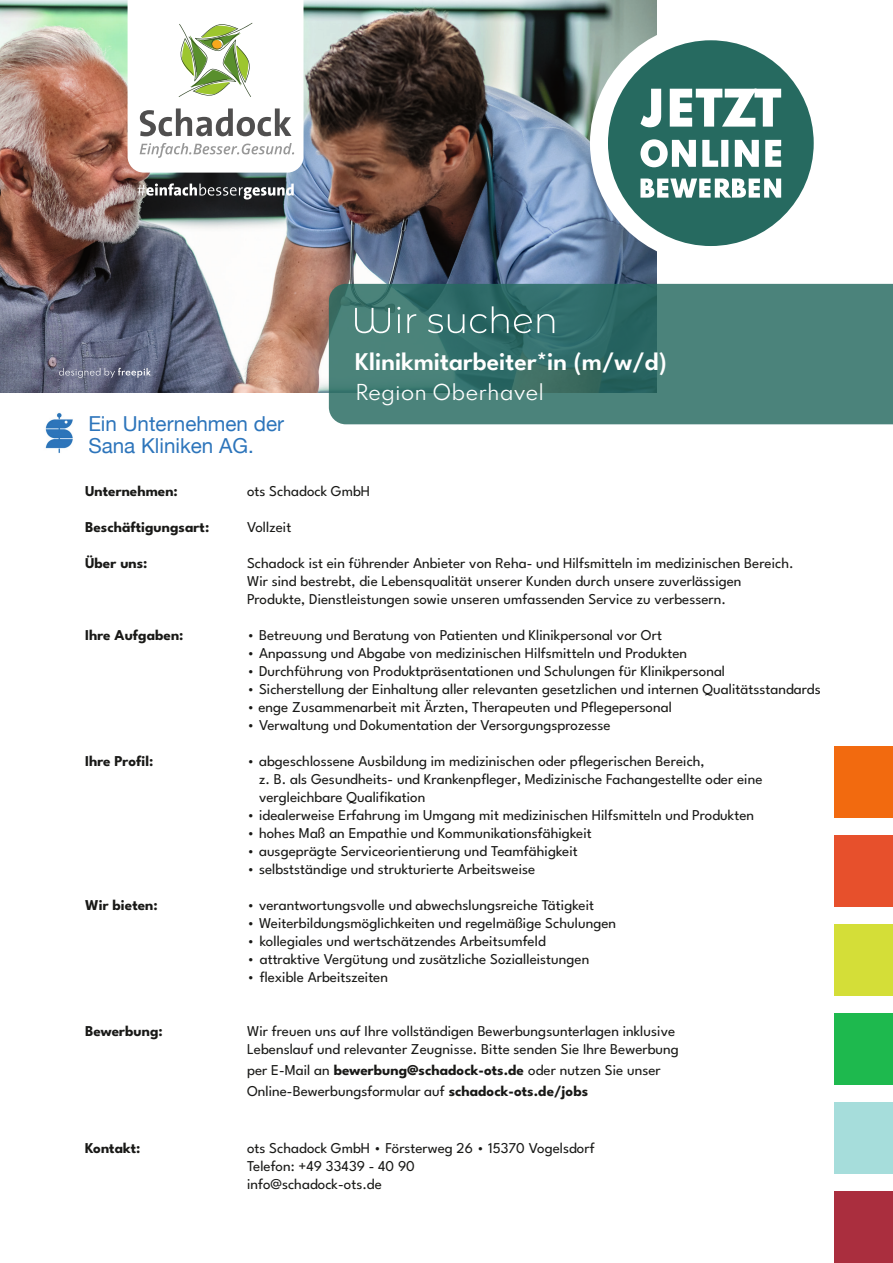
<style>
.page{position:relative;width:893px;height:1263px;background:#fff}
.page>*{position:absolute;margin:0;border:0;box-sizing:border-box;transform-origin:0 0}
.t1{font:600 25.5px "League Spartan";color:#fff}
.t2{font:20.7px "Helvetica Neue";color:#2d75bb}
.t3{font:100 19.5px "Spartan";color:#fff}
.t4{font:15px/18px "League Spartan";color:#191917}
.t5{font:700 15px "League Spartan";color:#191917}
.s1{font-weight:700}
</style>
<div class="page">
<img style="left:0;top:0;width:657px;height:393px">
<svg style="left:329px;top:284px;width:564px;height:140px;background:#427b74"></svg>
<svg style="left:355px;top:306px;width:199px;height:27px;background:#548682"></svg>
<svg style="left:599px;top:31px;width:224px;height:224px;background:#478078"></svg>
<div style="left:590px;top:22px;width:242px;height:242px;border:18px solid #fff;border-radius:50%"></div>
<svg style="left:640px;top:89px;width:141px;height:38px"></svg>
<svg style="left:640px;top:139px;width:141px;height:28px"></svg>
<svg style="left:640px;top:179px;width:141px;height:19px"></svg>
<svg style="left:137px;top:183px;width:157px;height:16px;background:#656769"></svg>
<img style="left:45px;top:412px;width:28px;height:41px">
<svg style="left:128px;top:0;width:175px;height:173px"></svg>
<svg style="left:59px;top:368px;width:92px;height:10px"></svg>
<div style="left:835px;top:924px;width:58px;height:72px;background:#d4de38"></div>
<div style="left:835px;top:1191px;width:58px;height:72px;background:#aa2e3e"></div>
<div style="left:835px;top:1102px;width:58px;height:72px;background:#a6dddb"></div>
<div style="left:835px;top:1013px;width:58px;height:72px;background:#1eb94e"></div>
<div style="left:835px;top:746px;width:58px;height:72px;background:#f26a0f"></div>
<div style="left:835px;top:835px;width:58px;height:72px;background:#e7502c"></div>
<p class="t1" style="left:355px;top:342px;width:313px">Klinikmitarbeiter*in (m/w/d)</p>
<p class="t3" style="left:355px;top:378px;width:191px">Region Oberhavel</p>
<p class="t2" style="left:88px;top:409px;width:197px">Ein Unternehmen der</p>
<p class="t2" style="left:88px;top:431px;width:167px">Sana Kliniken AG.</p>
<p class="t5" style="left:85px;top:479px;width:94px">Unternehmen:</p>
<p class="t4" style="left:247px;top:481px;width:125px">ots Schadock GmbH</p>
<p class="t5" style="left:85px;top:515px;width:126px">Beschäftigungsart:</p>
<p class="t4" style="left:247px;top:517px;width:46px">Vollzeit</p>
<p class="t5" style="left:85px;top:551px;width:64px">Über uns:</p>
<p class="t4" style="left:247px;top:553px;width:548px">Schadock ist ein führender Anbieter von Reha- und Hilfsmitteln im medizinischen Bereich.<br>Wir sind bestrebt, die Lebensqualität unserer Kunden durch unsere zuverlässigen</p>
<p class="t4" style="left:247px;top:589px;width:481px">Produkte, Dienstleistungen sowie unseren umfassenden Service zu verbessern.</p>
<p class="t5" style="left:85px;top:623px;width:100px">Ihre Aufgaben:</p>
<p class="t4" style="left:247px;top:625px;width:416px">• Betreuung und Beratung von Patienten und Klinikpersonal vor Ort</p>
<p class="t4" style="left:247px;top:643px;width:442px">• Anpassung und Abgabe von medizinischen Hilfsmitteln und Produkten</p>
<p class="t4" style="left:247px;top:661px;width:480px">• Durchführung von Produktpräsentationen und Schulungen für Klinikpersonal</p>
<p class="t4" style="left:247px;top:679px;width:575px">• Sicherstellung der Einhaltung aller relevanten gesetzlichen und internen Qualitätsstandards</p>
<p class="t4" style="left:247px;top:697px;width:426px">• enge Zusammenarbeit mit Ärzten, Therapeuten und Pflegepersonal</p>
<p class="t4" style="left:247px;top:715px;width:365px">• Verwaltung und Dokumentation der Versorgungsprozesse</p>
<p class="t5" style="left:85px;top:749px;width:70px">Ihre Profil:</p>
<p class="t4" style="left:247px;top:751px;width:459px">• abgeschlossene Ausbildung im medizinischen oder pflegerischen Bereich,</p>
<p class="t4" style="left:259px;top:769px;width:505px">z. B. als Gesundheits- und Krankenpfleger, Medizinische Fachangestellte oder eine</p>
<p class="t4" style="left:259px;top:787px;width:168px">vergleichbare Qualifikation</p>
<p class="t4" style="left:247px;top:805px;width:509px">• idealerweise Erfahrung im Umgang mit medizinischen Hilfsmitteln und Produkten</p>
<p class="t4" style="left:247px;top:823px;width:346px">• hohes Maß an Empathie und Kommunikationsfähigkeit</p>
<p class="t4" style="left:247px;top:841px;width:332px">• ausgeprägte Serviceorientierung und Teamfähigkeit</p>
<p class="t4" style="left:247px;top:859px;width:290px">• selbstständige und strukturierte Arbeitsweise</p>
<p class="t5" style="left:85px;top:893px;width:74px">Wir bieten:</p>
<p class="t4" style="left:247px;top:895px;width:348px">• verantwortungsvolle und abwechslungsreiche Tätigkeit</p>
<p class="t4" style="left:247px;top:913px;width:371px">• Weiterbildungsmöglichkeiten und regelmäßige Schulungen</p>
<p class="t4" style="left:247px;top:931px;width:300px">• kollegiales und wertschätzendes Arbeitsumfeld</p>
<p class="t4" style="left:247px;top:949px;width:344px">• attraktive Vergütung und zusätzliche Sozialleistungen</p>
<p class="t4" style="left:247px;top:967px;width:143px">• flexible Arbeitszeiten</p>
<p class="t5" style="left:85px;top:1019px;width:79px">Bewerbung:</p>
<p class="t4" style="left:247px;top:1021px;width:430px">Wir freuen uns auf Ihre vollständigen Bewerbungsunterlagen inklusive</p>
<p class="t4" style="left:247px;top:1039px;width:433px">Lebenslauf und relevanter Zeugnisse. Bitte senden Sie Ihre Bewerbung</p>
<p class="t4" style="left:247px;top:1060px;width:415px">per E-Mail an <span class="s1">bewerbung@schadock-ots.de</span> oder nutzen Sie unser</p>
<p class="t4" style="left:247px;top:1081px;width:343px">Online-Bewerbungsformular auf <span class="s1">schadock-ots.de/jobs</span></p>
<p class="t5" style="left:85px;top:1136px;width:57px">Kontakt:</p>
<p class="t4" style="left:247px;top:1138px;width:349px">ots Schadock GmbH • Försterweg 26 • 15370 Vogelsdorf</p>
<p class="t4" style="left:247px;top:1156px;width:169px">Telefon: +49 33439 - 40 90</p>
<p class="t4" style="left:247px;top:1174px;width:136px">info@schadock-ots.de</p>
</div>
